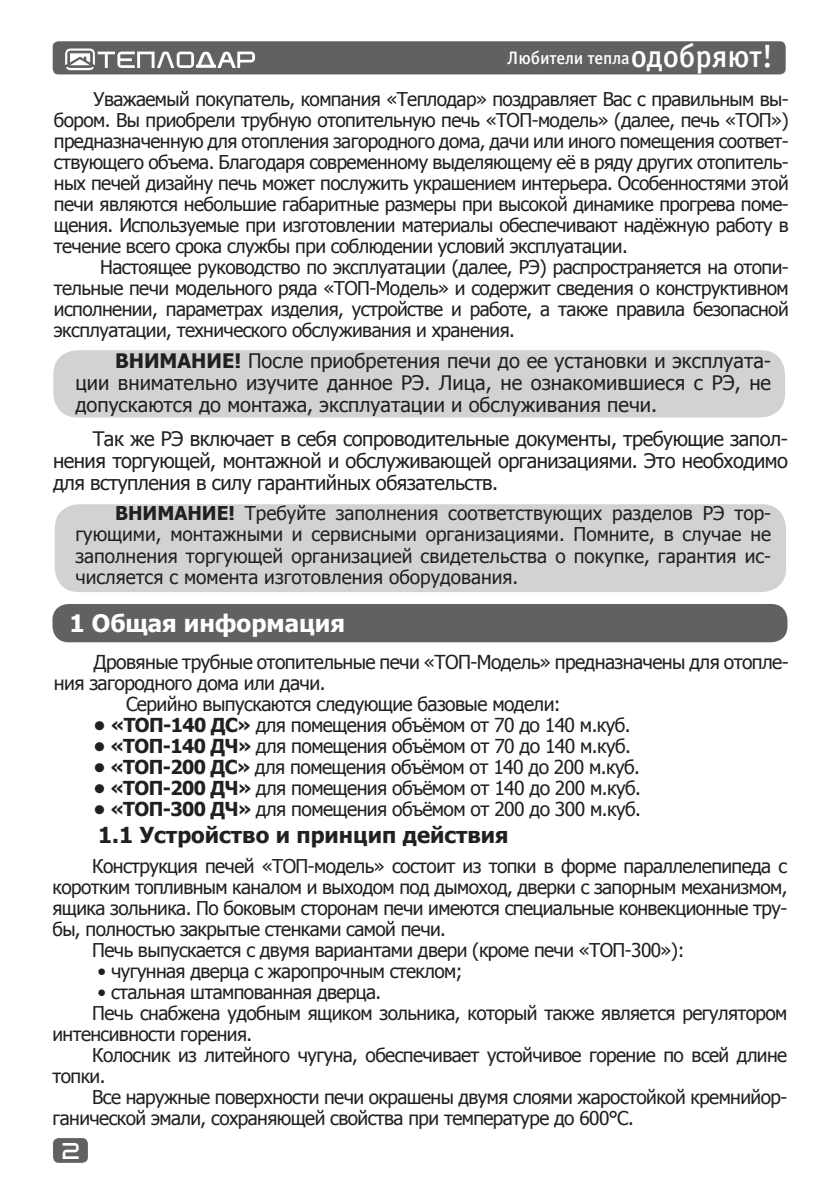
<style>
.page{position:relative;width:840px;height:1191px;background:#fff}
.page>*{position:absolute;margin:0;border:0;box-sizing:border-box;transform-origin:0 0}
.t1{font:700 24px "Tahoma";color:#fff}
.t2{font:700 22px "Tahoma";color:#231f20}
.t3{font:20px/22px "Tahoma";letter-spacing:-.015em;color:#231f20;text-align:justify}
.t4{font:19.2px "Tahoma";letter-spacing:-.03em;color:#231f20}
.t5{font:19px/21px "Tahoma";letter-spacing:-.03em;color:#231f20;text-align:justify}
.t6{font:18px "Officina Sans Medium C";letter-spacing:-.005em;color:#fff}
.t7{font:16px "teplodar";color:#fff}
.s1{font-size:32px}
.s2{font-weight:700}
</style>
<div class="page">
<div style="left:53px;top:1138px;width:35px;height:24px;background:#616164;border-radius:6px"></div>
<div style="left:53px;top:41px;width:732px;height:33px;background:#616164;border-radius:6px"></div>
<svg style="left:65px;top:48px;width:190px;height:22px"></svg>
<div style="left:55px;top:504px;width:730px;height:88px;background:#d1d2d4;border-radius:24px"></div>
<div style="left:53px;top:350px;width:731px;height:67px;background:#d1d2d4;border-radius:24px"></div>
<div style="left:52px;top:604px;width:735px;height:38px;background:#616164;border-radius:16px"></div>
<p class="t6" style="left:507px;top:48px;width:267px">Любители тепла<span class="s1">одобряют!</span></p>
<p class="t5" style="left:54px;top:88px;width:736px;text-indent:40px">Уважаемый покупатель, компания «Теплодар» поздравляет Вас с правильным вы&shy;бором. Вы приобрели трубную отопительную печь «ТОП-модель» (далее, печь «ТОП») предназначенную для отопления загородного дома, дачи или иного помещения соответ&shy;ствующего объема. Благодаря современному выделяющему её в ряду других отопитель&shy;ных печей дизайну печь может послужить украшением интерьера. Особенностями этой печи являются небольшие габаритные размеры при высокой динамике прогрева поме&shy;щения. Используемые при изготовлении материалы обеспечивают надёжную работу в течение всего срока службы при соблюдении условий эксплуатации.</p>
<p class="t5" style="left:54px;top:256px;width:736px;text-indent:46px">Настоящее руководство по эксплуатации (далее, РЭ) распространяется на отопи&shy;тельные печи модельного ряда «ТОП-Модель» и содержит сведения о конструктивном исполнении, параметрах изделия, устройстве и работе, а также правила безопасной эксплуатации, технического обслуживания и хранения.</p>
<p class="t3" style="left:75px;top:349px;width:697px;text-indent:40px"><span class="s2">ВНИМАНИЕ!</span> После приобретения печи до ее установки и эксплуата&shy;ции внимательно изучите данное РЭ. Лица, не ознакомившиеся с РЭ, не допускаются до монтажа, эксплуатации и обслуживания печи.</p>
<p class="t3" style="left:53px;top:427px;width:736px;text-indent:40px">Так же РЭ включает в себя сопроводительные документы, требующие запол&shy;нения торгующей, монтажной и обслуживающей организациями. Это необходимо для вступления в силу гарантийных обязательств.</p>
<p class="t5" style="left:75px;top:502px;width:697px;text-indent:40px"><span class="s2">ВНИМАНИЕ!</span> Требуйте заполнения соответствующих разделов РЭ тор&shy;гующими, монтажными и сервисными организациями. Помните, в случае не заполнения торгующей организацией свидетельства о покупке, гарантия ис&shy;числяется с момента изготовления оборудования.</p>
<p class="t1" style="left:69px;top:607px;width:277px">1 Общая информация</p>
<p class="t4" style="left:94px;top:649px;width:696px">Дровяные трубные отопительные печи «ТОП-Модель» предназначены для отопле-</p>
<p class="t4" style="left:54px;top:670px;width:273px">ния загородного дома или дачи.</p>
<p class="t4" style="left:126px;top:691px;width:436px">Серийно выпускаются следующие базовые модели:</p>
<p class="t4" style="left:94px;top:712px;width:538px"><span class="s2">• «ТОП-140 ДС»</span> для помещения объёмом от 70 до 140 м.куб.</p>
<p class="t4" style="left:94px;top:733px;width:538px"><span class="s2">• «ТОП-140 ДЧ»</span> для помещения объёмом от 70 до 140 м.куб.</p>
<p class="t4" style="left:94px;top:754px;width:547px"><span class="s2">• «ТОП-200 ДС»</span> для помещения объёмом от 140 до 200 м.куб.</p>
<p class="t4" style="left:94px;top:775px;width:548px"><span class="s2">• «ТОП-200 ДЧ»</span> для помещения объёмом от 140 до 200 м.куб.</p>
<p class="t4" style="left:94px;top:796px;width:548px"><span class="s2">• «ТОП-300 ДЧ»</span> для помещения объёмом от 200 до 300 м.куб.</p>
<p class="t2" style="left:98px;top:820px;width:412px">1.1 Устройство и принцип действия</p>
<p class="t5" style="left:92px;top:854px;width:696px">Конструкция печей «ТОП-модель» состоит из топки в форме параллелепипеда с</p>
<p class="t5" style="left:52px;top:875px;width:736px">коротким топливным каналом и выходом под дымоход, дверки с запорным механизмом,</p>
<p class="t5" style="left:52px;top:896px;width:736px">ящика зольника. По боковым сторонам печи имеются специальные конвекционные тру-</p>
<p class="t5" style="left:52px;top:917px;width:395px">бы, полностью закрытые стенками самой печи.</p>
<p class="t5" style="left:92px;top:938px;width:593px">Печь выпускается с двумя вариантами двери (кроме печи «ТОП-300»):</p>
<p class="t5" style="left:97px;top:959px;width:366px">• чугунная дверца с жаропрочным стеклом;</p>
<p class="t5" style="left:97px;top:980px;width:285px">• стальная штампованная дверца.</p>
<p class="t5" style="left:92px;top:1001px;width:696px">Печь снабжена удобным ящиком зольника, который также является регулятором</p>
<p class="t5" style="left:52px;top:1022px;width:201px">интенсивности горения.</p>
<p class="t5" style="left:92px;top:1043px;width:696px">Колосник из литейного чугуна, обеспечивает устойчивое горение по всей длине</p>
<p class="t5" style="left:52px;top:1064px;width:54px">топки.</p>
<p class="t5" style="left:92px;top:1085px;width:696px">Все наружные поверхности печи окрашены двумя слоями жаростойкой кремнийор-</p>
<p class="t5" style="left:52px;top:1106px;width:582px">ганической эмали, сохраняющей свойства при температуре до 600°C.</p>
<p class="t7" style="left:63px;top:1144px;width:18px">2</p>
</div>
